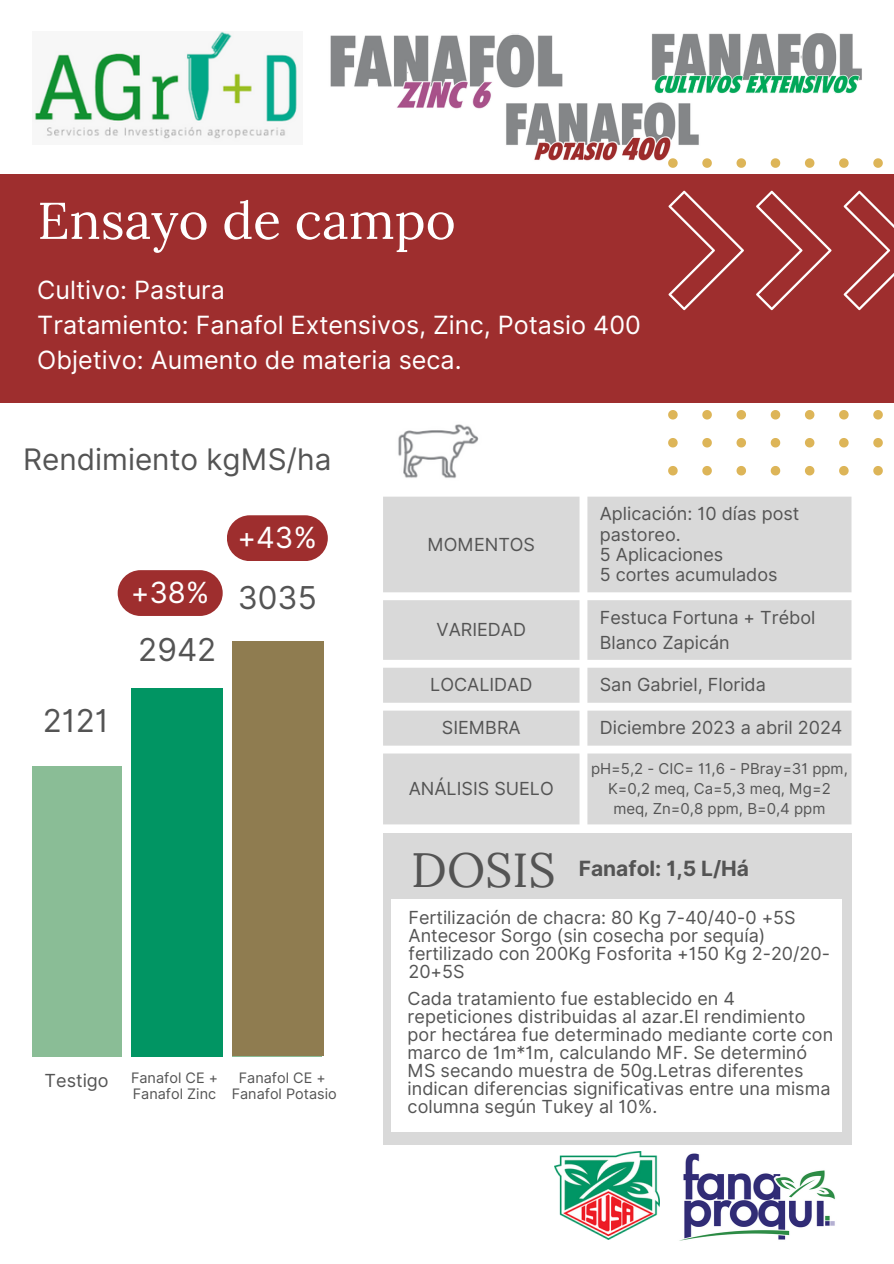
<style>
.page{position:relative;width:894px;height:1264px;background:#fff}
.page>*{position:absolute;margin:0;border:0;box-sizing:border-box;transform-origin:0 0}
.t1{font:51.6px "Lora";color:#fff}
.t2{font:48px "Lora";color:#545454}
.t3{font:31.5px "Inter";color:#545454}
.t4{font:29.7px "Inter";color:#545454}
.t5{font:29.1px "Inter";color:#fff}
.t6{font:25.05px/34.8px "Inter";color:#fff}
.t7{font:700 21px "Inter";color:#545454}
.t8{font:18px/18px "Inter";color:#545454}
.t9{font:15px/20.2px "Inter";color:#545454;text-align:center}
.t10{font:14.4px "Inter";color:#545454}
</style>
<div class="page">
<svg style="left:668px;top:164px;width:9px;height:4px"></svg>
<svg style="left:702px;top:158px;width:9px;height:10px"></svg>
<svg style="left:736px;top:158px;width:9px;height:10px"></svg>
<svg style="left:770px;top:158px;width:10px;height:10px"></svg>
<svg style="left:805px;top:158px;width:9px;height:10px"></svg>
<svg style="left:839px;top:158px;width:9px;height:10px"></svg>
<svg style="left:873px;top:158px;width:9px;height:10px"></svg>
<svg style="left:668px;top:410px;width:9px;height:9px"></svg>
<svg style="left:702px;top:410px;width:9px;height:9px"></svg>
<svg style="left:736px;top:410px;width:9px;height:9px"></svg>
<svg style="left:770px;top:410px;width:10px;height:9px"></svg>
<svg style="left:805px;top:410px;width:9px;height:9px"></svg>
<svg style="left:839px;top:410px;width:9px;height:9px"></svg>
<svg style="left:873px;top:410px;width:9px;height:9px"></svg>
<svg style="left:668px;top:438px;width:9px;height:9px"></svg>
<svg style="left:702px;top:438px;width:9px;height:9px"></svg>
<svg style="left:736px;top:438px;width:9px;height:9px"></svg>
<svg style="left:770px;top:438px;width:10px;height:9px"></svg>
<svg style="left:804px;top:438px;width:10px;height:9px"></svg>
<svg style="left:839px;top:438px;width:9px;height:9px"></svg>
<svg style="left:873px;top:438px;width:9px;height:9px"></svg>
<svg style="left:668px;top:466px;width:9px;height:9px"></svg>
<svg style="left:702px;top:466px;width:9px;height:9px"></svg>
<svg style="left:736px;top:466px;width:9px;height:9px"></svg>
<svg style="left:770px;top:466px;width:10px;height:9px"></svg>
<svg style="left:804px;top:466px;width:10px;height:9px"></svg>
<svg style="left:839px;top:466px;width:9px;height:9px"></svg>
<svg style="left:873px;top:466px;width:9px;height:9px"></svg>
<div style="left:0;top:175px;width:893px;height:228px;background:#9e2e2e"></div>
<svg style="left:843px;top:190px;width:50px;height:120px"></svg>
<svg style="left:756px;top:190px;width:75px;height:120px"></svg>
<svg style="left:668px;top:190px;width:76px;height:120px"></svg>
<img style="left:554px;top:1151px;width:105px;height:87px">
<img style="left:659px;top:1144px;width:192px;height:97px">
<svg style="left:383px;top:496px;width:468px;height:328px;background:#ddd"></svg>
<div style="left:32px;top:765px;width:90px;height:291px;background:#8abd96"></div>
<div style="left:383px;top:833px;width:468px;height:311px;background:#d9d9d9"></div>
<div style="left:391px;top:899px;width:450px;height:232px;background:#fff"></div>
<img style="left:398px;top:424px;width:81px;height:55px">
<img style="left:652px;top:33px;width:210px;height:61px">
<img style="left:34px;top:32px;width:263px;height:107px">
<div style="left:131px;top:681px;width:92px;height:375px;background:#019563"></div>
<div style="left:232px;top:641px;width:91px;height:415px;background:#8f7c50"></div>
<div style="left:118px;top:570px;width:105px;height:46px;background:#9e2e2e;border-radius:23px"></div>
<div style="left:227px;top:515px;width:101px;height:46px;background:#9e2e2e;border-radius:23px"></div>
<img style="left:506px;top:102px;width:193px;height:62px">
<img style="left:330px;top:33px;width:236px;height:80px">
<div style="left:0;top:641px;width:222px;height:46px;background:#fff"></div>
<p class="t1" style="left:37px;top:187px;width:420px">Ensayo de campo</p>
<p class="t6" style="left:37px;top:272px;width:605px">Cultivo: Pastura<br>Tratamiento: Fanafol Extensivos, Zinc, Potasio 400<br>Objetivo: Aumento de materia seca.</p>
<p class="t4" style="left:23px;top:441px;width:309px">Rendimiento kgMS/ha</p>
<p class="t3" style="left:43px;top:701px;width:67px">2121</p>
<p class="t5" style="left:131px;top:575px;width:80px">+38%</p>
<p class="t3" style="left:138px;top:631px;width:79px">2942</p>
<p class="t5" style="left:237px;top:520px;width:81px">+43%</p>
<p class="t3" style="left:238px;top:579px;width:80px">3035</p>
<p class="t8" style="left:45px;top:1071px;width:65px">Testigo</p>
<p class="t10" style="left:131px;top:1069px;width:88px">Fanafol CE +</p>
<p class="t10" style="left:133px;top:1084px;width:85px">Fanafol Zinc</p>
<h1 class="t10" style="left:239px;top:1069px;width:88px">Fanafol CE +</h1>
<h5 class="t10" style="left:232px;top:1084px;width:106px">Fanafol Potasio</h5>
<p class="t8" style="left:427px;top:535px;width:109px">MOMENTOS</p>
<h2 class="t8" style="left:436px;top:620px;width:91px">VARIEDAD</h2>
<p class="t8" style="left:599px;top:504px;width:201px">Aplicación: 10 días post</p>
<p class="t8" style="left:599px;top:525px;width:82px">pastoreo.</p>
<p class="t8" style="left:599px;top:545px;width:125px">5 Aplicaciones</p>
<p class="t8" style="left:599px;top:565px;width:179px">5 cortes acumulados</p>
<p class="t8" style="left:599px;top:608px;width:217px">Festuca Fortuna + Trébol</p>
<h4 class="t8" style="left:599px;top:633px;width:131px">Blanco Zapicán</h4>
<p class="t8" style="left:430px;top:675px;width:104px">LOCALIDAD</p>
<h3 class="t8" style="left:599px;top:675px;width:167px">San Gabriel, Florida</h3>
<h3 class="t8" style="left:441px;top:718px;width:80px">SIEMBRA</h3>
<h3 class="t8" style="left:599px;top:718px;width:244px">Diciembre 2023 a abril 2024</h3>
<h3 class="t8" style="left:408px;top:779px;width:146px">ANÁLISIS SUELO</h3>
<h3 class="t9" style="left:591px;top:758px;width:258px">pH=5,2 - CIC= 11,6 - PBray=31 ppm,<br>K=0,2 meq, Ca=5,3 meq, Mg=2 meq, Zn=0,8 ppm, B=0,4 ppm</h3>
<p class="t2" style="left:411px;top:838px;width:146px">DOSIS</p>
<p class="t7" style="left:578px;top:855px;width:172px">Fanafol: 1,5 L/Há</p>
<p class="t8" style="left:408px;top:908px;width:423px">Fertilización de chacra: 80 Kg 7-40/40-0 +5S Antecesor Sorgo (sin cosecha por sequía) fertilizado con 200Kg Fosforita +150 Kg 2-20/20- 20+5S</p>
<p class="t8" style="left:407px;top:989px;width:427px">Cada tratamiento fue establecido en 4 repeticiones distribuidas al azar.El rendimiento por hectárea fue determinado mediante corte con marco de 1m*1m, calculando MF. Se determinó MS secando muestra de 50g.Letras diferentes indican diferencias significativas entre una misma columna según Tukey al 10%.</p>
</div>
